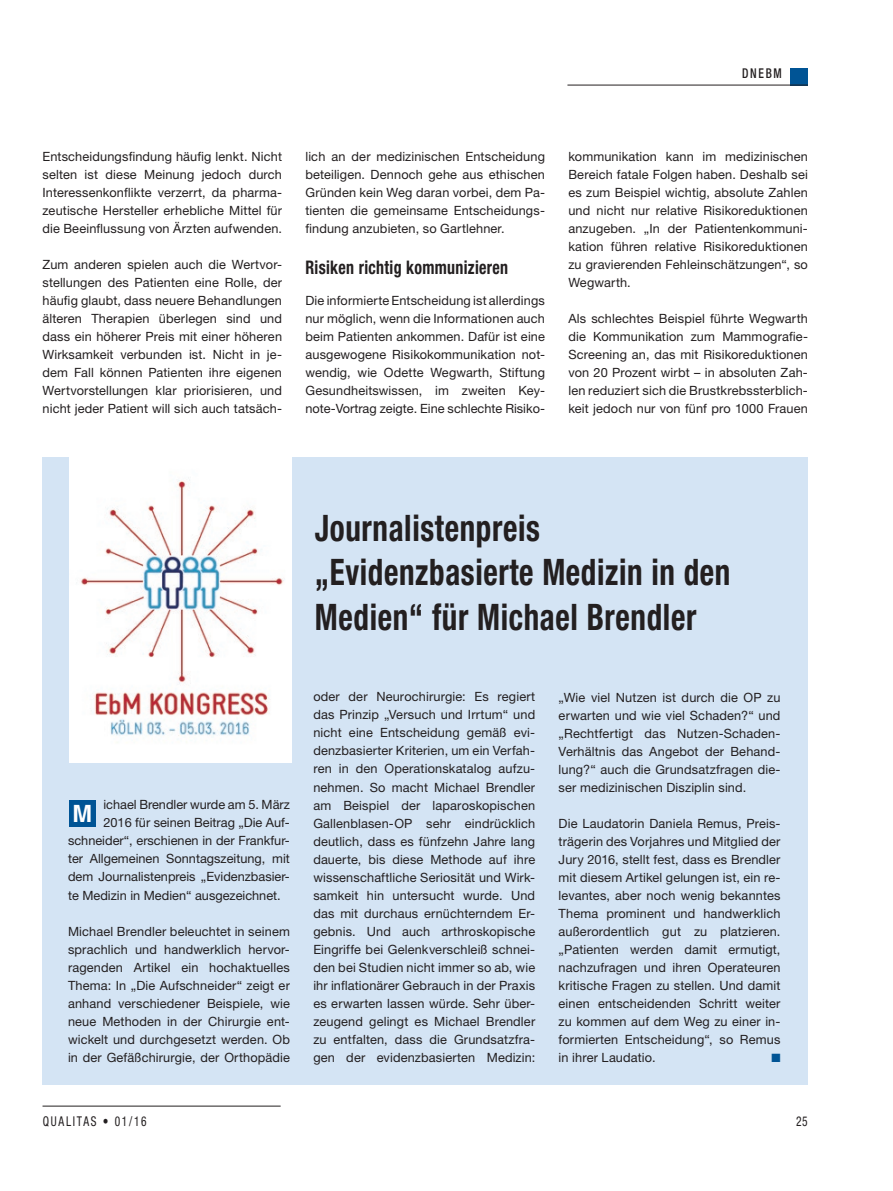
<style>
.page{position:relative;width:893px;height:1191px;background:#fff}
.page>*{position:absolute;margin:0;border:0;box-sizing:border-box;transform-origin:0 0}
.t1{font:700 condensed 36.6px/44.7px "Helvetica Neue LT Std";letter-spacing:.02em;color:#231f20;scale:.85 1}
.t2{font:700 23.85px "Helvetica";color:#fff}
.t3{font:700 condensed 18.75px "Helvetica Neue LT Std";letter-spacing:.02em;color:#231f20;scale:.85 1}
.t4{font:condensed 13.5px "Helvetica Neue LT Std";letter-spacing:.15em;color:#231f20;scale:.85 1}
.t5{font:500 condensed 13.5px "Helvetica Neue LT Std";letter-spacing:.15em;color:#231f20;scale:.85 1}
.t6{font:12.75px/18px "Helvetica Neue LT Std";letter-spacing:.01em;color:#231f20;text-align:justify}
.t7{font:12px "Zapf Dingbats ITC";color:#005495}
</style>
<div class="page">
<div style="left:791px;top:68px;width:17px;height:17px;background:#005495"></div>
<hr style="left:43px;top:1105px;width:238px;height:1px;background:#231f20">
<hr style="left:567px;top:85px;width:241px;height:1px;background:#231f20">
<div style="left:43px;top:457px;width:765px;height:627px;background:#d4e4f4"></div>
<img style="left:70px;top:457px;width:221px;height:305px">
<div style="left:69px;top:800px;width:27px;height:27px;background:#005495"></div>
<p class="t5" style="left:742px;top:65px;width:48px">DNEBM</p>
<p class="t6" style="left:43px;top:147px;width:241px">Entscheidungsfindung häufig lenkt. Nicht selten ist diese Meinung jedoch durch Interessenkonflikte verzerrt, da pharma&shy;zeutische Hersteller erhebliche Mittel für die Beeinflussung von Ärzten aufwenden.</p>
<p class="t6" style="left:43px;top:255px;width:241px">Zum anderen spielen auch die Wertvor&shy;stellungen des Patienten eine Rolle, der häufig glaubt, dass neuere Behandlungen älteren Therapien überlegen sind und dass ein höherer Preis mit einer höheren Wirksamkeit verbunden ist. Nicht in je&shy;dem Fall können Patienten ihre eigenen Wertvorstellungen klar priorisieren, und nicht jeder Patient will sich auch tatsäch-</p>
<p class="t6" style="left:305px;top:147px;width:241px">lich an der medizinischen Entscheidung beteiligen. Dennoch gehe aus ethischen Gründen kein Weg daran vorbei, dem Pa&shy;tienten die gemeinsame Entscheidungs&shy;findung anzubieten, so Gartlehner.</p>
<h3 class="t3" style="left:305px;top:256px;width:240px">Risiken richtig kommunizieren</h3>
<p class="t6" style="left:305px;top:291px;width:241px">Die informierte Entscheidung ist allerdings nur möglich, wenn die Informationen auch beim Patienten ankommen. Dafür ist eine ausgewogene Risikokommunikation not&shy;wendig, wie Odette Wegwarth, Stiftung Gesundheitswissen, im zweiten Key&shy;note-Vortrag zeigte. Eine schlechte Risiko-</p>
<p class="t6" style="left:568px;top:147px;width:241px">kommunikation kann im medizinischen Bereich fatale Folgen haben. Deshalb sei es zum Beispiel wichtig, absolute Zahlen und nicht nur relative Risikoreduktionen anzugeben. „In der Patientenkommuni&shy;kation führen relative Risikoreduktionen zu gravierenden Fehleinschätzungen“, so Wegwarth.</p>
<p class="t6" style="left:568px;top:309px;width:241px">Als schlechtes Beispiel führte Wegwarth die Kommunikation zum Mammografie-Screening an, das mit Risikoreduktionen von 20 Prozent wirbt – in absoluten Zah&shy;len reduziert sich die Brustkrebssterblich&shy;keit jedoch nur von fünf pro 1000 Frauen</p>
<h1 class="t1" style="left:315px;top:505px;width:490px">Journalistenpreis „Evidenzbasierte Medizin in den<br>Medien“ für Michael Brendler</h1>
<p class="t6" style="left:103px;top:795px;width:188px">ichael Brendler wurde am 5. März</p>
<p class="t6" style="left:103px;top:813px;width:188px">2016 für seinen Beitrag „Die Auf-</p>
<p class="t6" style="left:68px;top:831px;width:223px">schneider“, erschienen in der Frankfur-</p>
<p class="t6" style="left:68px;top:849px;width:223px">ter Allgemeinen Sonntagszeitung, mit</p>
<p class="t6" style="left:68px;top:867px;width:223px">dem Journalistenpreis „Evidenzbasier-</p>
<p class="t6" style="left:68px;top:885px;width:214px">te Medizin in Medien“ ausgezeichnet.</p>
<p class="t6" style="left:68px;top:921px;width:223px">Michael Brendler beleuchtet in seinem sprachlich und handwerklich hervor&shy;ragenden Artikel ein hochaktuelles Thema: In „Die Aufschneider“ zeigt er anhand verschiedener Beispiele, wie neue Methoden in der Chirurgie ent&shy;wickelt und durchgesetzt werden. Ob in der Gefäßchirurgie, der Orthopädie</p>
<h2 class="t2" style="left:73px;top:799px;width:21px">M</h2>
<p class="t6" style="left:313px;top:687px;width:223px">oder der Neurochirurgie: Es regiert das Prinzip „Versuch und Irrtum“ und nicht eine Entscheidung gemäß evi&shy;denzbasierter Kriterien, um ein Verfah&shy;ren in den Operationskatalog aufzu&shy;nehmen. So macht Michael Brendler am Beispiel der laparoskopischen Gallenblasen-OP sehr eindrücklich deutlich, dass es fünfzehn Jahre lang dauerte, bis diese Methode auf ihre wissenschaftliche Seriosität und Wirk&shy;samkeit hin untersucht wurde. Und das mit durchaus ernüchterndem Er&shy;gebnis. Und auch arthroskopische Eingriffe bei Gelenkverschleiß schnei&shy;den bei Studien nicht immer so ab, wie ihr inflationärer Gebrauch in der Praxis es erwarten lassen würde. Sehr über&shy;zeugend gelingt es Michael Brendler zu entfalten, dass die Grundsatzfra&shy;gen der evidenzbasierten Medizin:</p>
<p class="t6" style="left:559px;top:688px;width:223px">„Wie viel Nutzen ist durch die OP zu erwarten und wie viel Schaden?“ und „Rechtfertigt das Nutzen-Schaden-Verhältnis das Angebot der Behand&shy;lung?“ auch die Grundsatzfragen die&shy;ser medizinischen Disziplin sind.</p>
<p class="t6" style="left:559px;top:814px;width:223px">Die Laudatorin Daniela Remus, Preis&shy;trägerin des Vorjahres und Mitglied der Jury 2016, stellt fest, dass es Brendler mit diesem Artikel gelungen ist, ein re&shy;levantes, aber noch wenig bekanntes Thema prominent und handwerklich außerordentlich gut zu platzieren. „Patienten werden damit ermutigt, nachzufragen und ihren Operateuren kritische Fragen zu stellen. Und damit einen entscheidenden Schritt weiter zu kommen auf dem Weg zu einer in&shy;formierten Entscheidung“, so Remus in ihrer Laudatio.</p>
<p class="t7" style="left:771px;top:1051px;width:11px">■</p>
<p class="t4" style="left:43px;top:1113px;width:124px">QUALITAS • 01/16</p>
<p class="t4" style="left:796px;top:1113px;width:15px">25</p>
</div>
